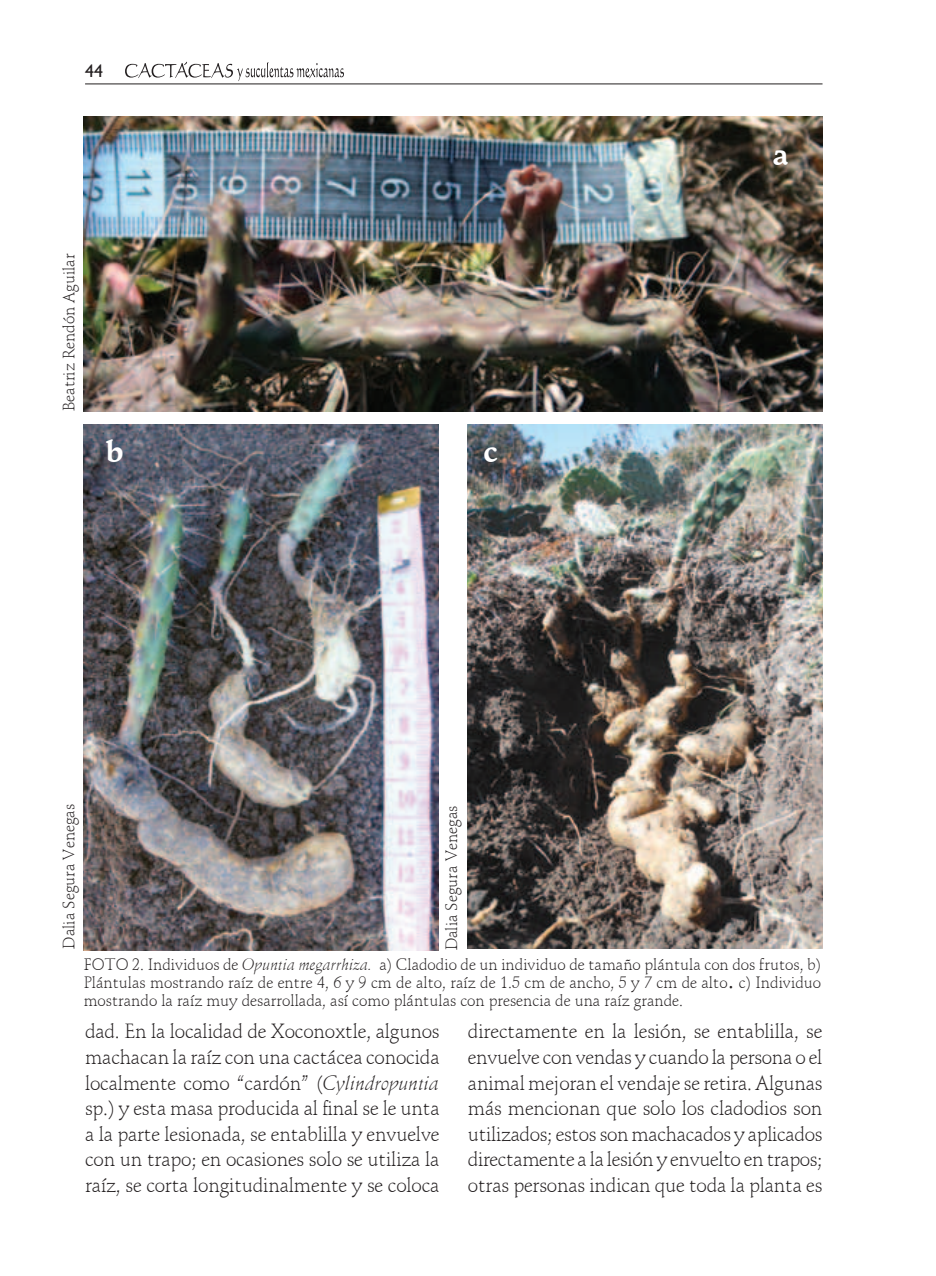
<style>
.page{position:relative;width:936px;height:1276px;background:#fff}
.page>*{position:absolute;margin:0;border:0;box-sizing:border-box;transform-origin:0 0}
.t1{font:700 30.4px "Schneidler BT";color:#fff}
.t2{font:300 20px/25.6px "Schneidler BT";letter-spacing:-.01em;color:#231f20;text-align:justify}
.t3{font:18px "Humanist 521 BT";color:#231f20}
.t4{font:300 16px/18px "Schneidler BT";color:#231f20;text-align:justify}
.s1{font-style:italic}
.s2{font-size:27px}
</style>
<div class="page">
<hr style="left:85px;top:83px;width:737px;height:1px;background:#231f20">
<svg style="left:125px;top:62px;width:219px;height:19px"></svg>
<img style="left:84px;top:116px;width:738px;height:295px">
<img style="left:84px;top:424px;width:354px;height:526px">
<img style="left:468px;top:424px;width:354px;height:524px">
<p class="t3" style="left:85px;top:60px;width:20px">44</p>
<p class="t4" style="left:60px;top:411px;width:159px;rotate:-90deg">Beatriz Rendón Aguilar</p>
<h1 class="t1" style="left:106px;top:433px;width:19px">b</h1>
<h1 class="t1" style="left:483px;top:433px;width:16px">c</h1>
<p class="t4" style="left:60px;top:948px;width:146px;rotate:-90deg">Dalia Segura Venegas</p>
<p class="t4" style="left:443px;top:950px;width:146px;rotate:-90deg">Dalia Segura Venegas</p>
<h1 class="t1" style="left:772px;top:136px;width:17px">a</h1>
<p class="t4" style="left:84px;top:955px;width:739px">FOTO 2. Individuos de <span class="s1">Opuntia megarrhiza.</span> a) Cladodio de un individuo de tamaño plántula con dos frutos, b)<br>Plántulas mostrando raíz de entre 4, 6 y 9 cm de alto, raíz de 1.5 cm de ancho, 5 y 7 cm de alto<span class="s2">.</span> c) Individuo mostrando la raíz muy desarrollada, así como plántulas con presencia de una raíz grande.</p>
<p class="t2" style="left:85px;top:1018px;width:356px">dad. En la localidad de Xoconoxtle, algunos machacan la raíz con una cactácea conocida localmente como “cardón” (<span class="s1">Cylindropuntia </span>sp.) y esta masa producida al final se le unta a la parte lesionada, se entablilla y envuelve con un trapo; en ocasiones solo se utiliza la raíz, se corta longitudinalmente y se coloca</p>
<p class="t2" style="left:468px;top:1018px;width:356px">directamente en la lesión, se entablilla, se envuelve con vendas y cuando la persona o el animal mejoran el vendaje se retira. Algunas más mencionan que solo los cladodios son utilizados; estos son machacados y aplicados directamente a la lesión y envuelto en trapos; otras personas indican que toda la planta es</p>
</div>
